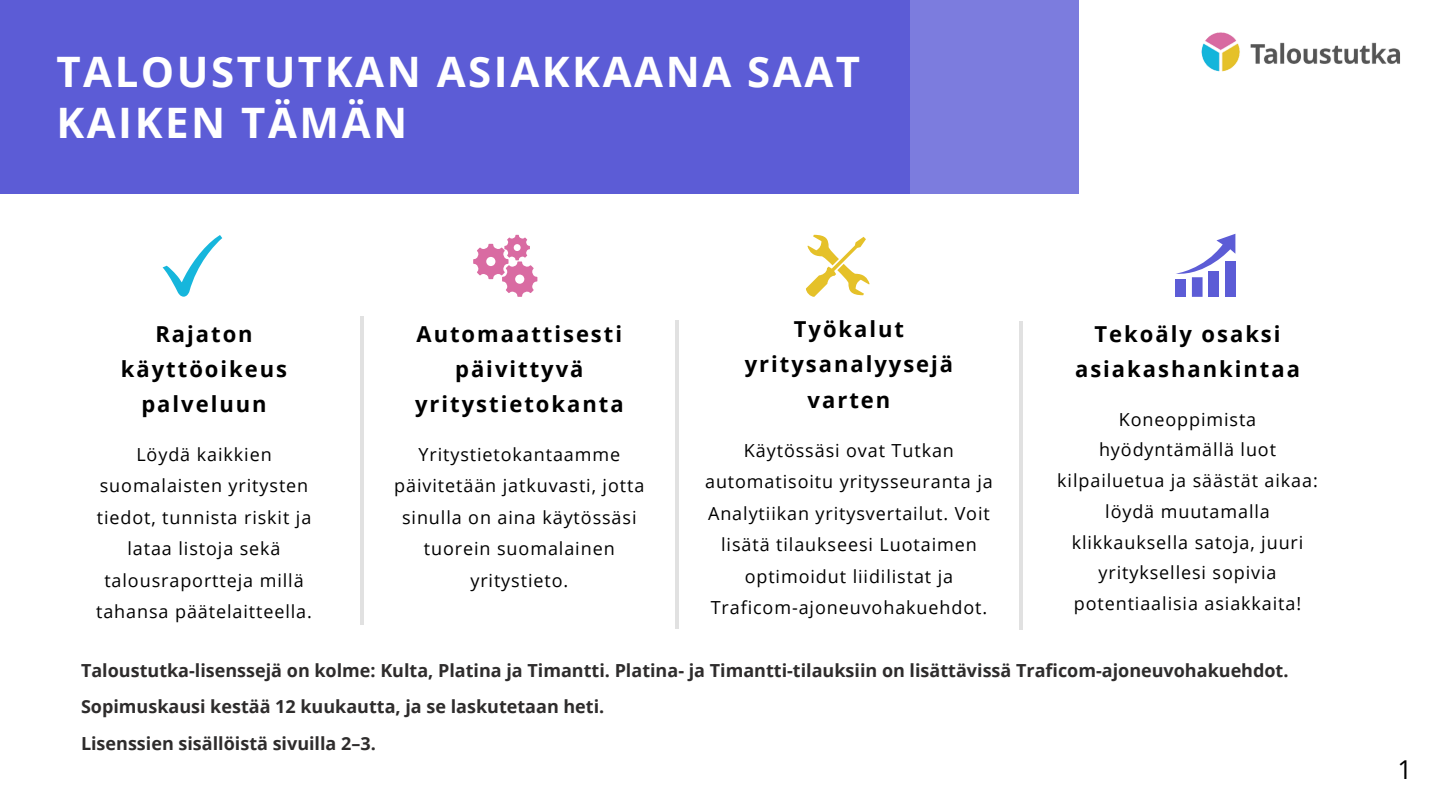
<style>
.page{position:relative;width:1440px;height:810px;background:#fff}
.page>*{position:absolute;margin:0;border:0;box-sizing:border-box;transform-origin:0 0}
.t1{font:700 42px/51px "Open Sans";letter-spacing:.06em;color:#fff}
.t2{font:26px "Open Sans";color:#000}
.t3{font:700 22px/35.2px "Open Sans";letter-spacing:.09em;color:#000;text-align:center}
.t4{font:18px/31.5px "Open Sans";letter-spacing:.05em;color:#000;text-align:center}
.t5{font:700 18px "Open Sans";color:#2e2c2c}
</style>
<div class="page">
<div style="left:0;top:0;width:1078px;height:194px;background:#5c5cd6"></div>
<div style="left:910px;top:0;width:169px;height:193px;background:#7c7cde"></div>
<hr style="left:360px;top:316px;width:4px;height:308px;background:#e1e1e1">
<hr style="left:675px;top:320px;width:4px;height:308px;background:#e1e1e1">
<hr style="left:1019px;top:321px;width:4px;height:309px;background:#e1e1e1">
<img style="left:1201px;top:32px;width:199px;height:40px">
<svg style="left:473px;top:235px;width:64px;height:62px"></svg>
<svg style="left:806px;top:235px;width:64px;height:62px"></svg>
<svg style="left:163px;top:235px;width:59px;height:62px"></svg>
<div style="left:1176px;top:280px;width:10px;height:17px;background:#5c5cd6"></div>
<div style="left:1192px;top:277px;width:11px;height:20px;background:#5c5cd6"></div>
<div style="left:1208px;top:271px;width:11px;height:26px;background:#5c5cd6"></div>
<div style="left:1225px;top:261px;width:10px;height:36px;background:#5c5cd6"></div>
<svg style="left:1176px;top:234px;width:59px;height:40px"></svg>
<p class="t1" style="left:56px;top:45px;width:805px">TALOUSTUTKAN ASIAKKAANA SAAT<br>KAIKEN TÄMÄN</p>
<h2 class="t3" style="left:121px;top:316px;width:168px">Rajaton käyttöoikeus palveluun</h2>
<p class="t4" style="left:96px;top:438px;width:217px">Löydä kaikkien suomalaisten yritysten tiedot, tunnista riskit ja lataa listoja sekä talousraportteja millä tahansa päätelaitteella.</p>
<p class="t3" style="left:415px;top:316px;width:210px">Automaattisesti päivittyvä yritystietokanta</p>
<p class="t4" style="left:394px;top:438px;width:252px">Yritystietokantaamme päivitetään jatkuvasti, jotta sinulla on aina käytössäsi tuorein suomalainen yritystieto.</p>
<p class="t3" style="left:745px;top:311px;width:210px">Työkalut yritysanalyysejä varten</p>
<p class="t4" style="left:705px;top:434px;width:289px">Käytössäsi ovat Tutkan automatisoitu yritysseuranta ja<br>Analytiikan yritysvertailut. Voit lisätä tilaukseesi Luotaimen optimoidut liidilistat ja<br>Traficom-ajoneuvohakuehdot.</p>
<h2 class="t3" style="left:1075px;top:316px;width:226px">Tekoäly osaksi asiakashankintaa</h2>
<p class="t4" style="left:1057px;top:403px;width:262px;line-height:30.8px">Koneoppimista hyödyntämällä luot kilpailuetua ja säästät aikaa: löydä muutamalla klikkauksella satoja, juuri yrityksellesi sopivia potentiaalisia asiakkaita!</p>
<p class="t5" style="left:81px;top:658px;width:1209px">Taloustutka-lisenssejä on kolme: Kulta, Platina ja Timantti. Platina- ja Timantti-tilauksiin on lisättävissä Traficom-ajoneuvohakuehdot.</p>
<h2 class="t5" style="left:81px;top:694px;width:525px">Sopimuskausi kestää 12 kuukautta, ja se laskutetaan heti.</h2>
<p class="t5" style="left:81px;top:731px;width:296px">Lisenssien sisällöistä sivuilla 2–3.</p>
<h2 class="t2" style="left:1398px;top:751px;width:16px">1</h2>
</div>
